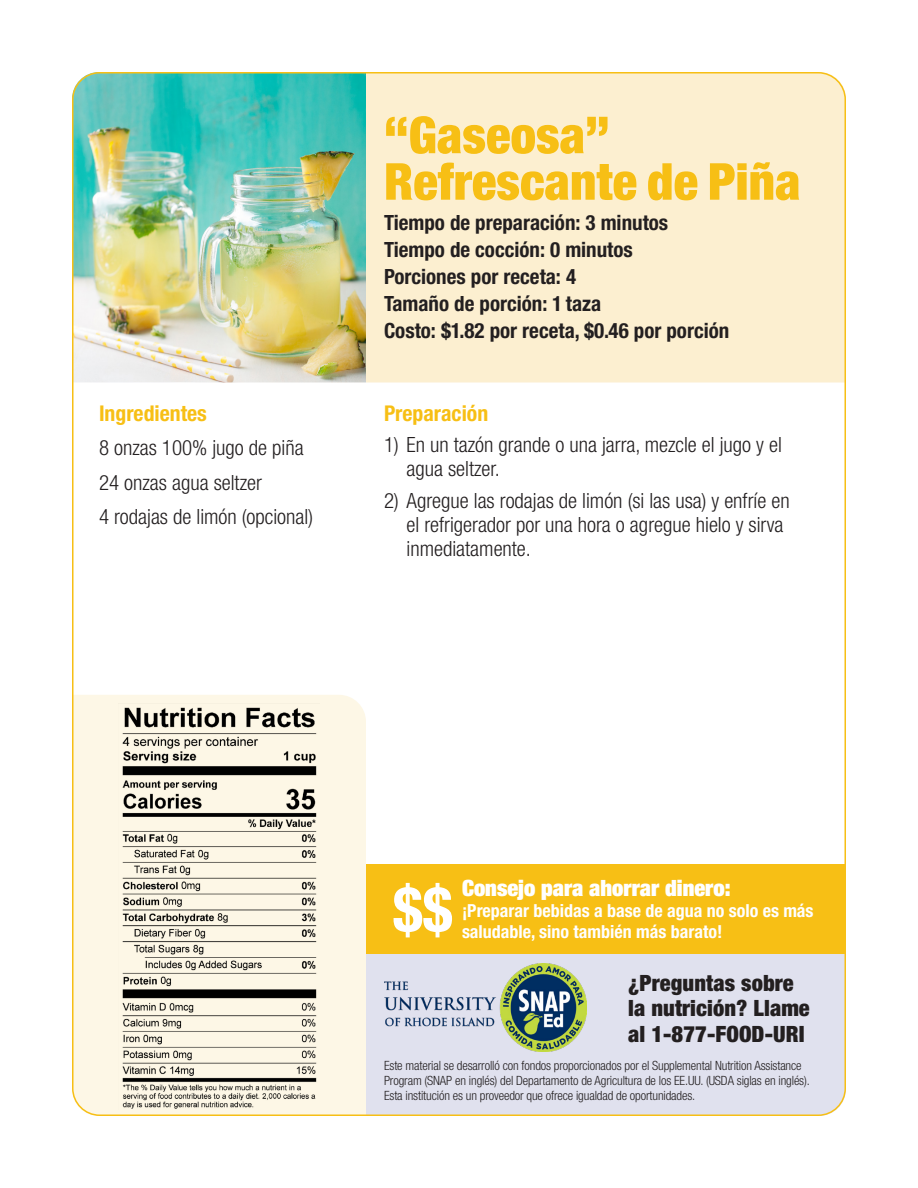
<style>
.page{position:relative;width:918px;height:1188px;background:#fff}
.page>*{position:absolute;margin:0;border:0;box-sizing:border-box;transform-origin:0 0}
.t1{font:700 condensed 62.1px "Helvetica Neue LT Pro";color:#fff}
.Recipe_Title{font:900 condensed 51px/46.5px "Helvetica Neue LT Pro";color:#f7bf15}
.t2{font:900 condensed 22.5px/25.5px "Helvetica Neue LT Pro";letter-spacing:.005em;color:#231f20}
.t3{font:900 condensed 22.5px "Helvetica Neue LT Pro";color:#fff}
.t4{font:700 condensed 21.75px "Helvetica Neue LT Pro";color:#f7bf15}
.Directions_lists{font:300 condensed 21px/24px "Helvetica Neue LT Pro";color:#231f20}
.Recipe_details{font:700 condensed 21px "Helvetica Neue LT Pro";color:#231f20}
.Ingredients_list{font:300 condensed 21px "Helvetica Neue LT Pro";color:#231f20}
.t5{font:700 condensed 18px "Helvetica Neue LT Pro";color:#fff}
.t6{font:300 condensed 12.75px/15px "Helvetica Neue LT Pro";letter-spacing:-.01em;color:#231f20}
</style>
<div class="page">
<div style="left:72px;top:695px;width:294px;height:421px;background:#fdf7e6"></div>
<img style="left:72px;top:72px;width:294px;height:310px">
<div style="left:366px;top:954px;width:480px;height:162px;background:#e0e1ee"></div>
<img style="left:384px;top:963px;width:203px;height:88px">
<div style="left:366px;top:72px;width:480px;height:310px;background:#fcefd0"></div>
<div style="left:366px;top:864px;width:480px;height:90px;background:#f7bf15"></div>
<img style="left:119px;top:704px;width:200px;height:406px">
<p class="t4" style="left:99px;top:400px;width:109px">Ingredientes</p>
<p class="Ingredients_list" style="left:99px;top:436px;width:206px">8 onzas 100% jugo de piña</p>
<p class="Ingredients_list" style="left:99px;top:470px;width:164px">24 onzas agua seltzer</p>
<p class="Ingredients_list" style="left:99px;top:505px;width:216px">4 rodajas de limón (opcional)</p>
<p class="Recipe_Title" style="left:384px;top:111px;width:418px">“Gaseosa”<br>Refrescante de Piña</p>
<p class="Recipe_details" style="left:384px;top:210px;width:286px">Tiempo de preparación: 3 minutos</p>
<p class="Recipe_details" style="left:384px;top:237px;width:250px">Tiempo de cocción: 0 minutos</p>
<p class="Recipe_details" style="left:384px;top:264px;width:194px">Porciones por receta: 4</p>
<p class="Recipe_details" style="left:384px;top:291px;width:219px">Tamaño de porción: 1 taza</p>
<p class="Recipe_details" style="left:384px;top:318px;width:347px">Costo: $1.82 por receta, $0.46 por porción</p>
<p class="t4" style="left:384px;top:400px;width:106px">Preparación</p>
<p class="Directions_lists" style="left:406px;top:432px;width:377px;text-indent:-22px">1) En un tazón grande o una jarra, mezcle el jugo y el agua seltzer.</p>
<p class="Directions_lists" style="left:406px;top:488px;width:385px;text-indent:-22px">2) Agregue las rodajas de limón (si las usa) y enfríe en el refrigerador por una hora o agregue hielo y sirva inmediatamente.</p>
<p class="t1" style="left:393px;top:873px;width:61px">$$</p>
<p class="t3" style="left:462px;top:874px;width:270px">Consejo para ahorrar dinero:</p>
<p class="t5" style="left:462px;top:900px;width:353px">¡Preparar bebidas a base de agua no solo es más</p>
<p class="t5" style="left:462px;top:921px;width:262px">saludable, sino también más barato!</p>
<p class="t2" style="left:628px;top:970px;width:183px">¿Preguntas sobre la nutrición? Llame al 1-877-FOOD-URI</p>
<p class="t6" style="left:384px;top:1058px;width:427px">Este material se desarrolló con fondos proporcionados por el Supplemental Nutrition Assistance<br>Program (SNAP en inglés) del Departamento de Agricultura de los EE.UU. (USDA siglas en inglés).<br>Esta institución es un proveedor que ofrece igualdad de oportunidades.</p>
</div>
